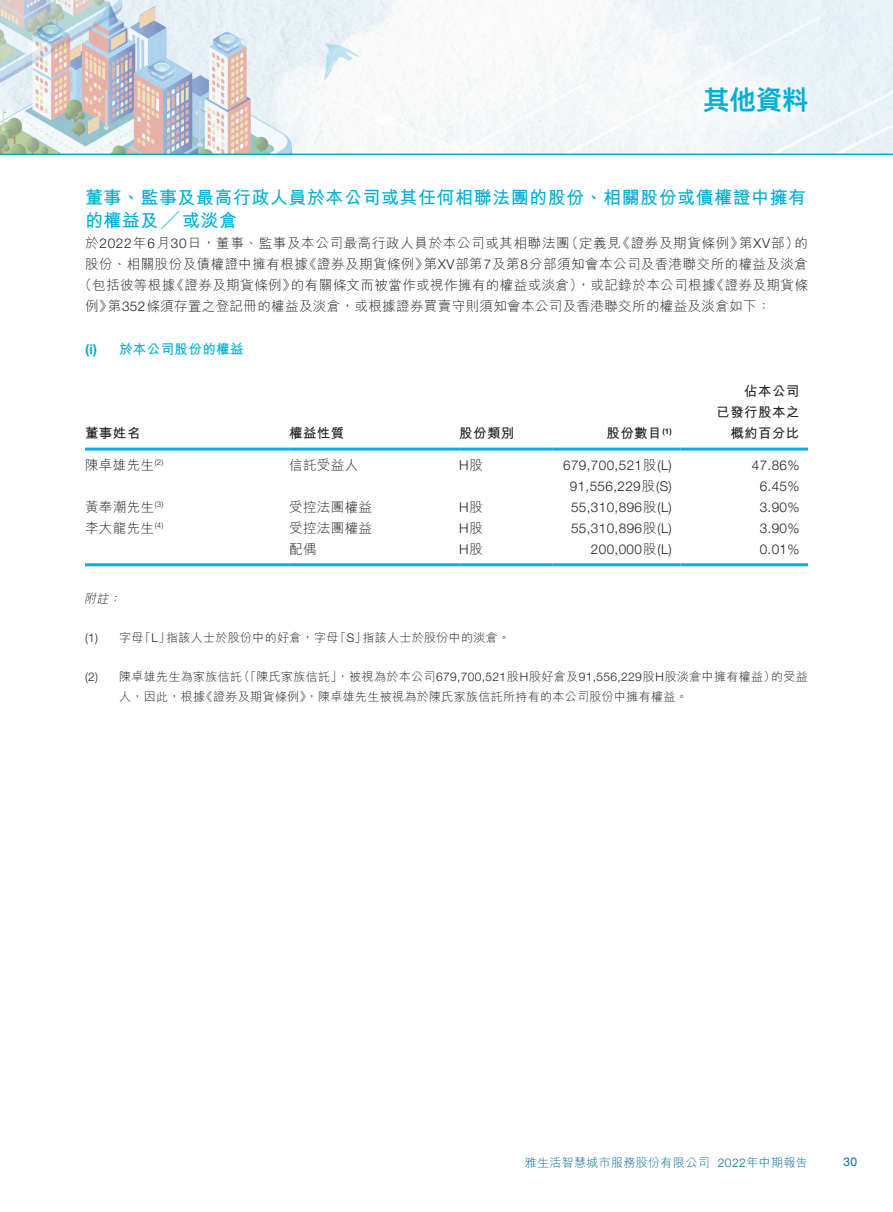
<style>
.page{position:relative;width:893px;height:1212px;background:#fff}
.page>*{position:absolute;margin:0;border:0;box-sizing:border-box;transform-origin:0 0}
.t1{font:800 27px "M Hei HK";color:#00afd6}
.t2{font:700 18px/22.5px "M Hei HK";letter-spacing:.03em;color:#00afd6}
.t3{font:300 13.5px/21px "M Hei HK";letter-spacing:.03em;color:#231f20}
.t4{font:300 13.5px "Helvetica Neue LT Std";letter-spacing:.03em;color:#231f20}
.t5{font:300 13.5px/21px "M Hei HK";letter-spacing:.05em;color:#231f20}
.t6{font:700 13.5px/21px "M Hei HK";letter-spacing:.03em;color:#231f20;text-align:right}
.t7{font:700 13.5px "M Hei HK";letter-spacing:.03em;color:#00afd6}
.t8{font:700 13.5px "Helvetica Neue LT Std";color:#00afd6}
.t9{font:300 12px "M Hei HK";letter-spacing:.03em;color:#231f20}
.t10{font:300 12px "M Hei HK";letter-spacing:.03em;color:#006d98}
.t11{font:300 12px "Helvetica Neue LT Std";color:#231f20}
.t12{font:italic 300 12px "M Hei HK";color:#231f20}
.t13{font:12px "Helvetica Neue LT Std";color:#006d98}
.t14{font:300 7.8px "Helvetica Neue LT Std";color:#231f20}
.t15{font:700 7.8px "Helvetica Neue LT Std";color:#231f20}
.s1{font-family:"Helvetica Neue LT Std"}
.s2{font-family:"M Hei HK"}
</style>
<div class="page">
<img style="left:0;top:0;width:893px;height:567px">
<hr style="left:85px;top:448px;width:204px;height:3px;background:#00b0e8">
<hr style="left:289px;top:448px;width:170px;height:3px;background:#00b0e8">
<hr style="left:459px;top:448px;width:94px;height:3px;background:#00b0e8">
<hr style="left:553px;top:448px;width:127px;height:3px;background:#00b0e8">
<hr style="left:680px;top:448px;width:128px;height:3px;background:#00b0e8">
<hr style="left:85px;top:563px;width:204px;height:3px;background:#00b0e8">
<hr style="left:289px;top:563px;width:170px;height:3px;background:#00b0e8">
<hr style="left:459px;top:563px;width:94px;height:3px;background:#00b0e8">
<hr style="left:553px;top:563px;width:127px;height:3px;background:#00b0e8">
<hr style="left:680px;top:563px;width:128px;height:3px;background:#00b0e8">
<h1 class="t1" style="left:703px;top:87px;width:107px">其他資料</h1>
<h2 class="t2" style="left:85px;top:185px;width:723px">董事、監事及最高行政人員於本公司或其任何相聯法團的股份、相關股份或債權證中擁有的權益及╱或淡倉</h2>
<p class="t3" style="left:794px;top:232px;width:15px">的</p>
<p class="t5" style="left:424px;top:232px;width:386px;text-indent:-339px">於<span class="s1">2022</span>年<span class="s1">6</span>月<span class="s1">30</span>日，董事、監事及本公司最高行政人員於本公司或其相聯法團<br>第<span class="s1">XV</span>部第<span class="s1">7</span>及第<span class="s1">8</span>分部須知會本公司及香港聯交所的權益及淡倉</p>
<p class="t3" style="left:565px;top:232px;width:57px">（定義見</p>
<p class="t3" style="left:739px;top:232px;width:61px">第<span class="s1">XV</span>部）</p>
<p class="t5" style="left:617px;top:232px;width:128px">《證券及期貨條例》</p>
<p class="t3" style="left:85px;top:253px;width:224px">股份、相關股份及債權證中擁有根據</p>
<p class="t3" style="left:303px;top:253px;width:127px">《證券及期貨條例》</p>
<p class="t3" style="left:291px;top:274px;width:426px">的有關條文而被當作或視作擁有的權益或淡倉，）或記錄於本公司根據</p>
<p class="t3" style="left:108px;top:274px;width:664px;text-indent:-29px">（包括彼等根據<br>第<span class="s1">352</span>條須存置之登記冊的權益及淡倉，或根據證券買賣守則須知會本公司及香港聯交所的權益及淡倉如下：</p>
<p class="t3" style="left:171px;top:274px;width:126px">《證券及期貨條例》</p>
<p class="t3" style="left:711px;top:274px;width:98px">《證券及期貨條</p>
<p class="t3" style="left:85px;top:295px;width:29px">例》</p>
<p class="t8" style="left:85px;top:341px;width:14px">i( )</p>
<p class="t7" style="left:119px;top:339px;width:126px">於本公司股份的權益</p>
<p class="t6" style="left:85px;top:422px;width:57px">董事姓名</p>
<p class="t3" style="left:85px;top:454px;width:71px">陳卓雄先生</p>
<p class="t14" style="left:155px;top:458px;width:10px">)2(</p>
<p class="t3" style="left:85px;top:496px;width:71px">黃奉潮先生</p>
<p class="t14" style="left:155px;top:500px;width:10px">)3(</p>
<p class="t3" style="left:85px;top:517px;width:71px">李大龍先生</p>
<p class="t14" style="left:155px;top:521px;width:10px">)4(</p>
<p class="t12" style="left:84px;top:593px;width:28px">附註</p>
<p class="t12" style="left:109px;top:593px;width:16px">：</p>
<p class="t6" style="left:289px;top:422px;width:57px">權益性質</p>
<p class="t3" style="left:289px;top:454px;width:71px">信託受益人</p>
<p class="t3" style="left:289px;top:496px;width:84px">受控法團權益</p>
<p class="t3" style="left:289px;top:517px;width:84px">受控法團權益</p>
<p class="t3" style="left:289px;top:538px;width:29px">配偶</p>
<p class="t6" style="left:459px;top:422px;width:57px">股份類別</p>
<p class="t4" style="left:459px;top:457px;width:25px">H<span class="s2">股</span></p>
<p class="t4" style="left:459px;top:499px;width:25px">H<span class="s2">股</span></p>
<p class="t4" style="left:459px;top:520px;width:25px">H<span class="s2">股</span></p>
<p class="t4" style="left:459px;top:541px;width:25px">H<span class="s2">股</span></p>
<p class="t11" style="left:85px;top:631px;width:15px">1( )</p>
<p class="t9" style="left:119px;top:632px;width:26px">字母</p>
<p class="t9" style="left:166px;top:632px;width:174px">指該人士於股份中的好倉，字母</p>
<p class="t9" style="left:362px;top:632px;width:149px">指該人士於股份中的淡倉。</p>
<p class="t9" style="left:139px;top:632px;width:33px">「」<span class="s1">L</span></p>
<p class="t9" style="left:334px;top:632px;width:34px">「<span class="s1">S</span>」</p>
<p class="t6" style="left:606px;top:422px;width:57px">股份數目</p>
<p class="t15" style="left:662px;top:426px;width:11px">(1)</p>
<p class="t4" style="left:563px;top:457px;width:110px">679,700,521<span class="s2">股</span> (L(</p>
<p class="t4" style="left:570px;top:478px;width:104px">91,556,229<span class="s2">股</span> S( (</p>
<p class="t4" style="left:571px;top:499px;width:102px">55,310,896<span class="s2">股</span> (L(</p>
<p class="t4" style="left:571px;top:520px;width:102px">55,310,896<span class="s2">股</span> (L(</p>
<p class="t4" style="left:591px;top:541px;width:82px">200,000<span class="s2">股</span> (L(</p>
<p class="t6" style="left:716px;top:380px;width:84px">佔本公司<br>已發行股本之概約百分比</p>
<p class="t4" style="left:752px;top:457px;width:49px">47.86%</p>
<p class="t4" style="left:760px;top:478px;width:41px">6.45%</p>
<p class="t4" style="left:760px;top:499px;width:41px">3.90%</p>
<p class="t4" style="left:760px;top:520px;width:41px">3.90%</p>
<p class="t4" style="left:760px;top:541px;width:41px">0.01%</p>
<p class="t11" style="left:85px;top:670px;width:15px">2( )</p>
<p class="t9" style="left:119px;top:671px;width:125px">陳卓雄先生為家族信託</p>
<p class="t9" style="left:238px;top:671px;width:539px">（「陳氏家族信託，」被視為於本公司<span class="s1">679,700,521</span>股<span class="s1">H</span>股好倉及<span class="s1">91,556,229</span>股<span class="s1">H</span>股淡倉中擁有權益）</p>
<p class="t9" style="left:771px;top:671px;width:38px">的受益</p>
<p class="t9" style="left:201px;top:690px;width:488px">《證券及期貨條例，》陳卓雄先生被視為於陳氏家族信託所持有的本公司股份中擁有權益。</p>
<p class="t9" style="left:119px;top:690px;width:88px">人，因此，根據</p>
<p class="t10" style="left:525px;top:1156px;width:186px">雅生活智慧城市服務股份有限公司</p>
<p class="t10" style="left:718px;top:1156px;width:91px"><span class="s1">2022</span>年中期報告</p>
<p class="t13" style="left:844px;top:1155px;width:15px">30</p>
</div>
